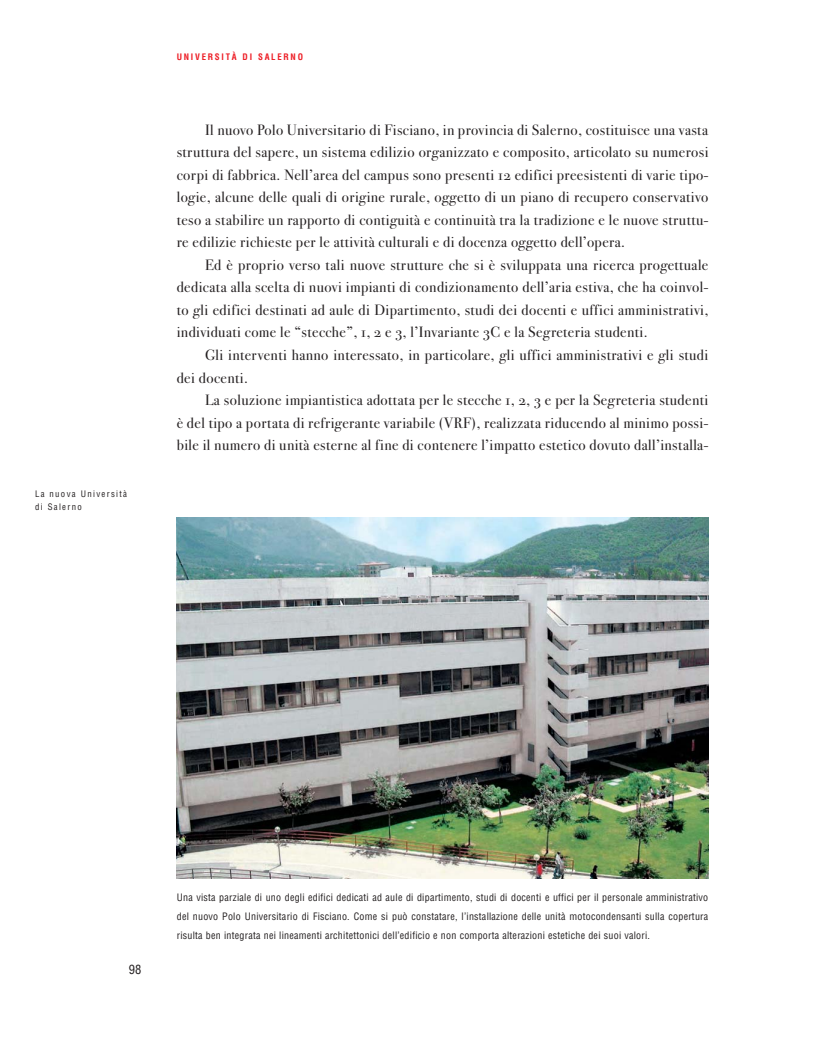
<style>
.page{position:relative;width:815px;height:1053px;background:#fff}
.page>*{position:absolute;margin:0;border:0;box-sizing:border-box;transform-origin:0 0}
.t1{font:15px "Bodoni Sev ITC Book OS";letter-spacing:.03em;color:#231f20}
.t2{font:condensed 12.5px "Helvetica";color:#231f20}
.t3{font:condensed 10px/18.8px "Helvetica";letter-spacing:.025em;color:#231f20;text-align:justify}
.t4{font:condensed 8.75px/12.5px "Helvetica";letter-spacing:.15em;color:#231f20}
.t5{font:700 condensed 8.75px "Helvetica";letter-spacing:.2em;color:#ed1c24}
</style>
<div class="page">
<img style="left:176px;top:517px;width:533px;height:362px">
<p class="t4" style="left:35px;top:488px;width:94px">La nuova Università di Salerno</p>
<p class="t5" style="left:177px;top:54px;width:128px">UNIVERSITÀ DI SALERNO</p>
<p class="t1" style="left:205px;top:124px;width:505px">Il nuovo Polo Universitario di Fisciano, in provincia di Salerno, costituisce una vasta</p>
<p class="t1" style="left:177px;top:147px;width:533px">struttura del sapere, un sistema edilizio organizzato e composito, articolato su numerosi</p>
<p class="t1" style="left:177px;top:169px;width:533px">corpi di fabbrica. Nell’area del campus sono presenti 12 edifici preesistenti di varie tipo-</p>
<p class="t1" style="left:177px;top:192px;width:533px">logie, alcune delle quali di origine rurale, oggetto di un piano di recupero conservativo</p>
<p class="t1" style="left:177px;top:214px;width:533px">teso a stabilire un rapporto di contiguità e continuità tra la tradizione e le nuove struttu-</p>
<p class="t1" style="left:177px;top:237px;width:450px">re edilizie richieste per le attività culturali e di docenza oggetto dell’opera.</p>
<p class="t1" style="left:205px;top:259px;width:505px">Ed è proprio verso tali nuove strutture che si è sviluppata una ricerca progettuale</p>
<p class="t1" style="left:177px;top:282px;width:533px">dedicata alla scelta di nuovi impianti di condizionamento dell’aria estiva, che ha coinvol-</p>
<p class="t1" style="left:177px;top:304px;width:533px">to gli edifici destinati ad aule di Dipartimento, studi dei docenti e uffici amministrativi,</p>
<p class="t1" style="left:177px;top:327px;width:472px">individuati come le “stecche”, 1, 2 e 3, l’Invariante 3C e la Segreteria studenti.</p>
<p class="t1" style="left:205px;top:349px;width:505px">Gli interventi hanno interessato, in particolare, gli uffici amministrativi e gli studi</p>
<p class="t1" style="left:177px;top:372px;width:73px">dei docenti.</p>
<p class="t1" style="left:205px;top:394px;width:505px">La soluzione impiantistica adottata per le stecche 1, 2, 3 e per la Segreteria studenti</p>
<p class="t1" style="left:177px;top:417px;width:533px">è del tipo a portata di refrigerante variabile (VRF), realizzata riducendo al minimo possi-</p>
<p class="t1" style="left:177px;top:439px;width:533px">bile il numero di unità esterne al fine di contenere l’impatto estetico dovuto dall’installa-</p>
<p class="t2" style="left:129px;top:964px;width:14px">98</p>
<p class="t3" style="left:177px;top:889px;width:533px">Una vista parziale di uno degli edifici dedicati ad aule di dipartimento, studi di docenti e uffici per il personale amministrativo del nuovo Polo Universitario di Fisciano. Come si può constatare, l’installazione delle unità motocondensanti sulla copertura risulta ben integrata nei lineamenti architettonici dell’edificio e non comporta alterazioni estetiche dei suoi valori.</p>
</div>
